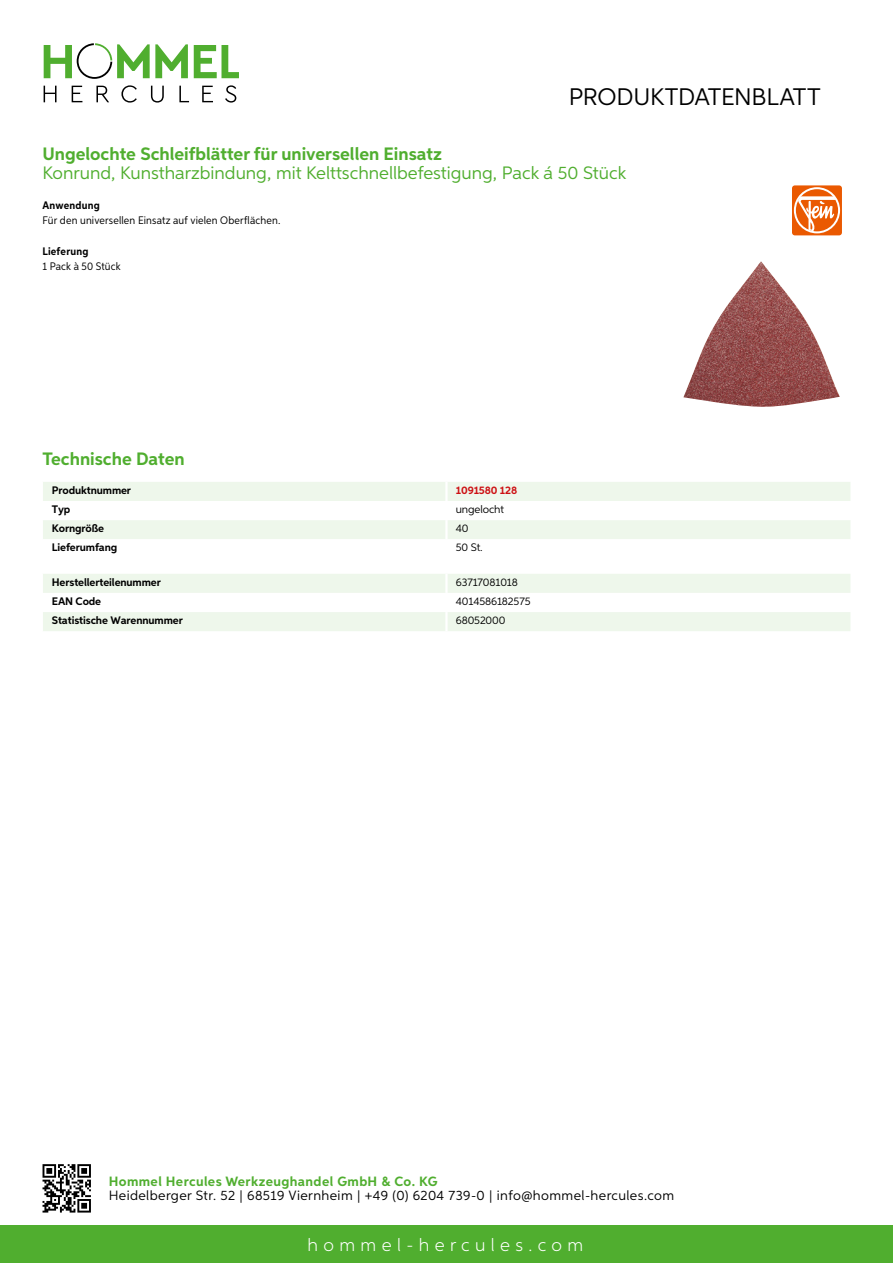
<style>
.page{position:relative;width:893px;height:1263px;background:#fff}
.page>*{position:absolute;margin:0;border:0;box-sizing:border-box;transform-origin:0 0}
.t1{font:24px "Aspira";letter-spacing:-.01em;color:#000}
.t2{font:18px "Aspira";color:#50ae2f}
.t3{font:700 18px "Aspira";color:#50ae2f}
.t4{font:300 18px "Aspira";letter-spacing:.3em;color:#fff}
.t5{font:13.5px "Aspira";letter-spacing:.03em;color:#000}
.t6{font:700 13.5px "Aspira";letter-spacing:.03em;color:#50ae2f}
.t7{font:700 10.95px "Aspira";letter-spacing:-.01em;color:#000}
.t8{font:10.95px "Aspira Nar";letter-spacing:.015em;color:#000}
.t9{font:10.95px "Aspira";letter-spacing:-.01em;color:#000}
.t10{font:700 10.95px "Aspira Nar";letter-spacing:.02em;color:#000}
.t11{font:700 10.95px "Aspira";letter-spacing:-.01em;color:#cd1013}
</style>
<div class="page">
<div style="left:0;top:1226px;width:893px;height:37px;background:#50ae2f"></div>
<svg style="left:43px;top:1164px;width:48px;height:48px"></svg>
<svg style="left:194px;top:45px;width:45px;height:33px"></svg>
<svg style="left:44px;top:43px;width:144px;height:36px"></svg>
<svg style="left:44px;top:86px;width:13px;height:16px"></svg>
<svg style="left:72px;top:86px;width:10px;height:16px"></svg>
<svg style="left:96px;top:86px;width:13px;height:16px"></svg>
<svg style="left:121px;top:85px;width:16px;height:18px"></svg>
<svg style="left:151px;top:86px;width:13px;height:17px"></svg>
<svg style="left:179px;top:86px;width:10px;height:16px"></svg>
<svg style="left:202px;top:86px;width:11px;height:16px"></svg>
<svg style="left:225px;top:85px;width:11px;height:18px"></svg>
<div style="left:43px;top:482px;width:807px;height:19px;background:#eef7eb"></div>
<div style="left:43px;top:520px;width:807px;height:19px;background:#eef7eb"></div>
<hr style="left:445px;top:482px;width:3px;height:19px;background:#fff">
<hr style="left:445px;top:520px;width:3px;height:19px;background:#fff">
<svg style="left:43px;top:574px;width:807px;height:57px"></svg>
<hr style="left:445px;top:612px;width:3px;height:19px;background:#fff">
<img style="left:683px;top:261px;width:157px;height:146px">
<div style="left:792px;top:185px;width:50px;height:50px;background:#ea5901;border-radius:3px"></div>
<svg style="left:794px;top:187px;width:46px;height:46px"></svg>
<div style="left:796px;top:189px;width:42px;height:42px;background:#ea5901;border-radius:50%"></div>
<svg style="left:798px;top:196px;width:38px;height:35px"></svg>
<h1 class="t1" style="left:569px;top:82px;width:253px">Produktdatenblatt</h1>
<h2 class="t3" style="left:43px;top:142px;width:401px">Ungelochte Schleifblätter für universellen Einsatz</h2>
<h2 class="t2" style="left:43px;top:162px;width:585px">Konrund, Kunstharzbindung, mit Kelttschnellbefestigung, Pack á 50 Stück</h2>
<p class="t10" style="left:43px;top:199px;width:59px">Anwendung</p>
<p class="t8" style="left:43px;top:214px;width:239px">Für den universellen Einsatz auf vielen Oberflächen.</p>
<p class="t10" style="left:43px;top:244px;width:47px">Lieferung</p>
<p class="t8" style="left:43px;top:260px;width:79px">1 Pack à 50 Stück</p>
<h2 class="t3" style="left:43px;top:448px;width:144px">Technische Daten</h2>
<p class="t7" style="left:52px;top:483px;width:81px">Produktnummer</p>
<p class="t11" style="left:456px;top:483px;width:63px">1091580 128</p>
<p class="t7" style="left:52px;top:502px;width:20px">Typ</p>
<p class="t9" style="left:456px;top:502px;width:50px">ungelocht</p>
<p class="t7" style="left:52px;top:521px;width:54px">Korngröße</p>
<p class="t9" style="left:456px;top:522px;width:14px">40</p>
<p class="t7" style="left:52px;top:541px;width:67px">Lieferumfang</p>
<p class="t9" style="left:456px;top:541px;width:28px">50 St.</p>
<p class="t7" style="left:52px;top:575px;width:111px">Herstellerteilenummer</p>
<p class="t9" style="left:456px;top:575px;width:64px">63717081018</p>
<p class="t7" style="left:52px;top:594px;width:51px">EAN Code</p>
<p class="t9" style="left:456px;top:594px;width:76px">4014586182575</p>
<p class="t7" style="left:52px;top:613px;width:132px">Statistische Warennummer</p>
<p class="t9" style="left:456px;top:613px;width:51px">68052000</p>
<p class="t6" style="left:109px;top:1172px;width:330px">Hommel Hercules Werkzeughandel GmbH &amp; Co. KG</p>
<p class="t5" style="left:109px;top:1187px;width:567px">Heidelberger Str. 52 | 68519 Viernheim | +49 (0) 6204 739-0 | info@hommel-hercules.com</p>
<h2 class="t4" style="left:307px;top:1234px;width:277px">hommel-hercules.com</h2>
</div>
